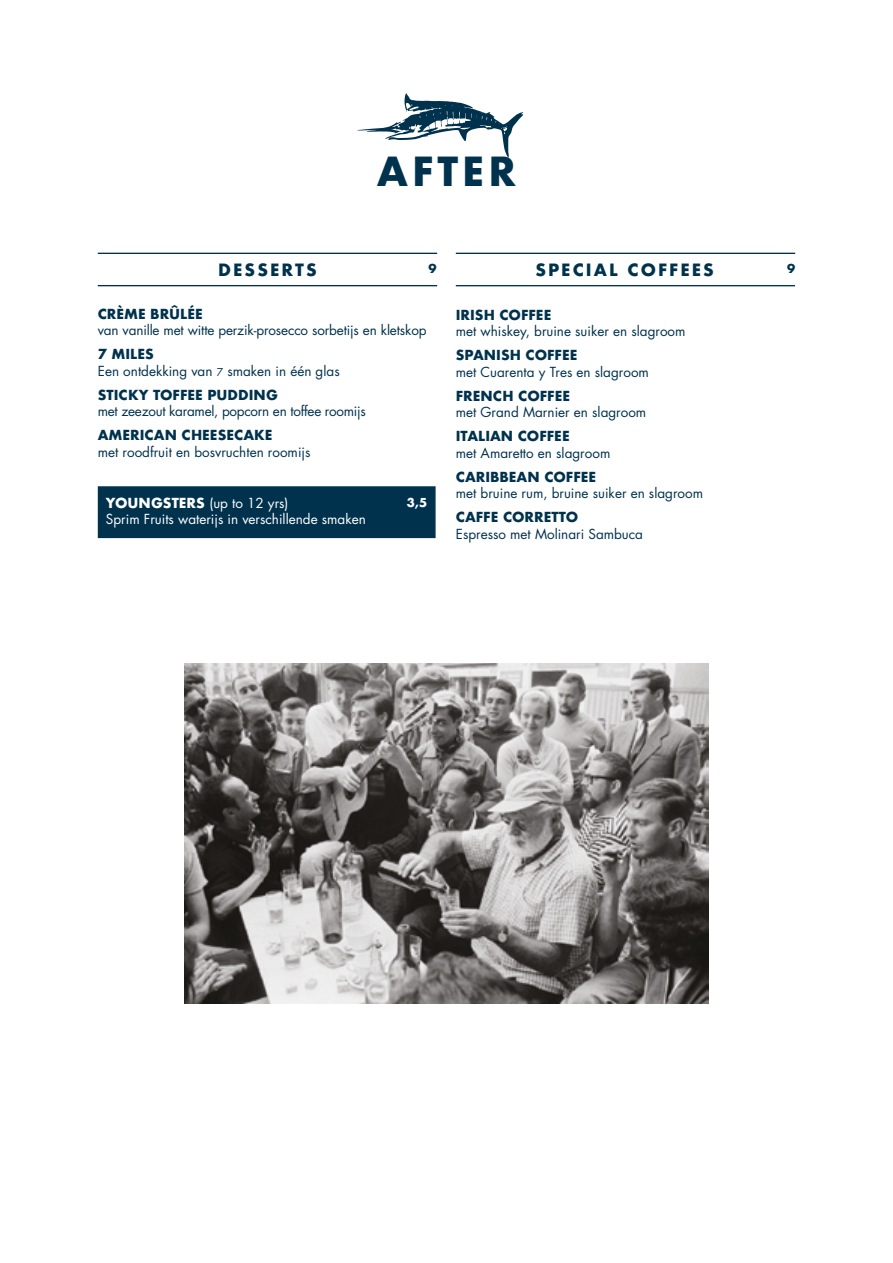
<style>
.page{position:relative;width:893px;height:1263px;background:#fff}
.page>*{position:absolute;margin:0;border:0;box-sizing:border-box;transform-origin:0 0}
.t1{font:700 39px "Futura";letter-spacing:.1em;color:#00324d}
.t2{font:700 16.5px "Futura";letter-spacing:.125em;color:#00324d}
.t3{font:13.5px/16.5px "Futura";color:#00324d}
.t4{font:700 13.5px "Futura";color:#00324d}
.t5{font:13.5px "Futura";color:#fff}
.t6{font:13.5px "Futura";letter-spacing:-.02em;color:#00324d}
.t7{font:700 12px "Futura";color:#fff}
.t8{font:700 12px "Futura";color:#00324d}
.s1{font-weight:700}
.s2{font-size:10.5px}
</style>
<div class="page">
<img style="left:185px;top:663px;width:523px;height:340px">
<hr style="left:98px;top:285px;width:339px;height:1px;background:#00324d">
<hr style="left:98px;top:253px;width:339px;height:1px;background:#00324d">
<hr style="left:456px;top:285px;width:339px;height:1px;background:#00324d">
<hr style="left:456px;top:253px;width:339px;height:1px;background:#00324d">
<div style="left:98px;top:486px;width:338px;height:52px;background:#00324d;border:2px solid #00324d"></div>
<svg style="left:357px;top:93px;width:166px;height:65px"></svg>
<h1 class="t1" style="left:377px;top:143px;width:140px">AFTER</h1>
<p class="t2" style="left:218px;top:258px;width:100px">DESSERTS</p>
<p class="t2" style="left:535px;top:258px;width:180px">SPECIAL COFFEES</p>
<p class="t8" style="left:429px;top:260px;width:10px">9</p>
<p class="t8" style="left:787px;top:260px;width:10px">9</p>
<p class="t4" style="left:98px;top:304px;width:106px">CRÈME BRÛLÉE</p>
<p class="t3" style="left:98px;top:322px;width:330px">van vanille met witte perzik-prosecco sorbetijs en kletskop</p>
<p class="t3" style="left:98px;top:346px;width:243px"><span class="s1">7 MILES<br></span>Een ontdekking van <span class="s2">7</span> smaken in één glas</p>
<p class="t4" style="left:98px;top:385px;width:182px">STICKY TOFFEE PUDDING</p>
<p class="t6" style="left:98px;top:403px;width:270px">met zeezout karamel, popcorn en toffee roomijs</p>
<p class="t4" style="left:98px;top:426px;width:176px">AMERICAN CHEESECAKE</p>
<p class="t3" style="left:98px;top:444px;width:214px">met roodfruit en bosvruchten roomijs</p>
<p class="t5" style="left:106px;top:494px;width:184px"><span class="s1">YOUNGSTERS</span> (up to 12 yrs)</p>
<p class="t7" style="left:407px;top:494px;width:22px">3,5</p>
<p class="t5" style="left:106px;top:511px;width:261px">Sprim Fruits waterijs in verschillende smaken</p>
<p class="t4" style="left:456px;top:305px;width:97px">IRISH COFFEE</p>
<p class="t3" style="left:456px;top:323px;width:231px">met whiskey, bruine suiker en slagroom</p>
<p class="t4" style="left:456px;top:345px;width:123px">SPANISH COFFEE</p>
<p class="t3" style="left:456px;top:363px;width:195px">met Cuarenta y Tres en slagroom</p>
<p class="t4" style="left:456px;top:386px;width:116px">FRENCH COFFEE</p>
<p class="t3" style="left:456px;top:404px;width:192px">met Grand Marnier en slagroom</p>
<p class="t4" style="left:456px;top:426px;width:115px">ITALIAN COFFEE</p>
<p class="t3" style="left:456px;top:444px;width:156px">met Amaretto en slagroom</p>
<p class="t4" style="left:456px;top:467px;width:142px">CARIBBEAN COFFEE</p>
<p class="t3" style="left:456px;top:485px;width:249px">met bruine rum, bruine suiker en slagroom</p>
<p class="t4" style="left:456px;top:507px;width:124px">CAFFE CORRETTO</p>
<p class="t3" style="left:456px;top:525px;width:189px">Espresso met Molinari Sambuca</p>
</div>
